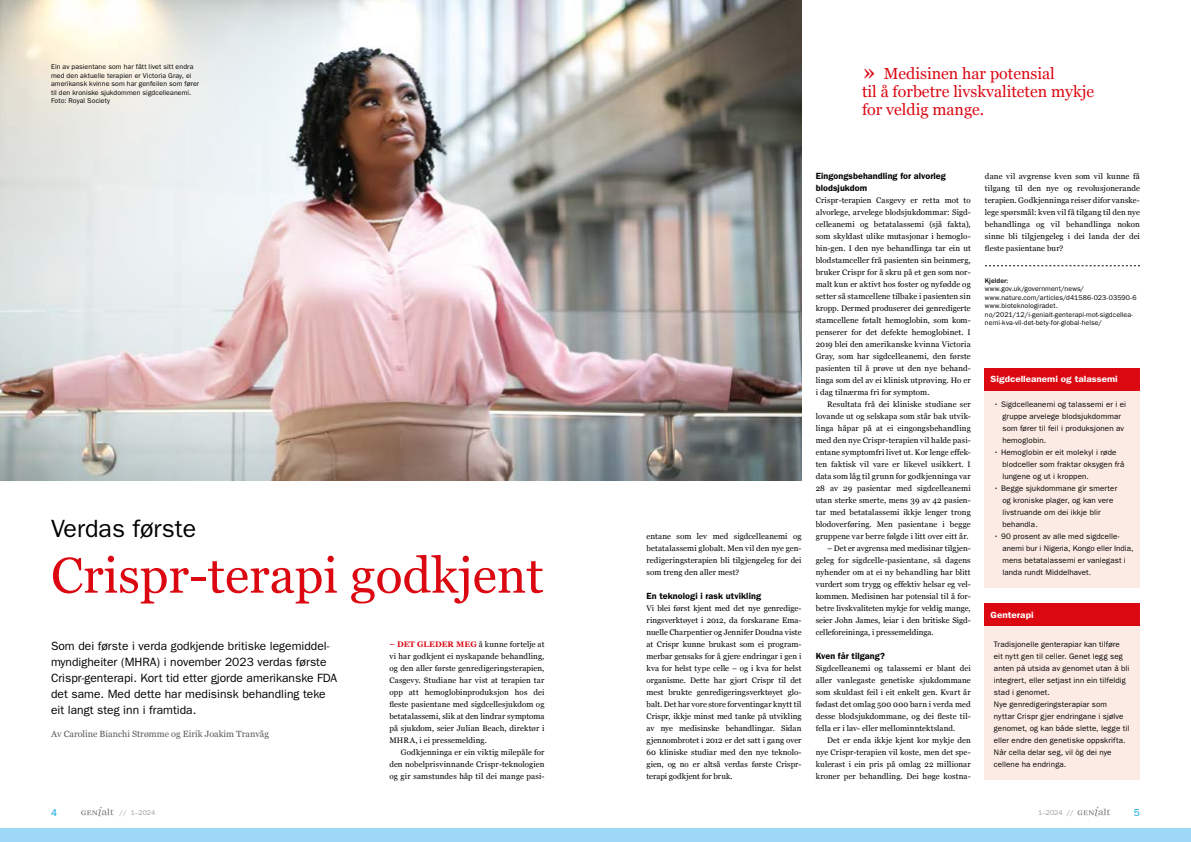
<style>
.page{position:relative;width:1191px;height:842px;background:#fff}
.page>*{position:absolute;margin:0;border:0;box-sizing:border-box;transform-origin:0 0}
.t1{font:50px "Georgia";color:#db0812}
.t2{font:25px "ITC Franklin Gothic Std";color:#000}
.t3{font:16px/18px "Georgia";color:#db0812}
.t4{font:12px/16px "ITC Franklin Gothic Std";color:#000}
.t5{font:10px "ITC Franklin Gothic Std";color:#00a3e2}
.t6{font:600 9px/12px "ITC Franklin Gothic Std";letter-spacing:.01em;color:#000}
.t7{font:9px "Georgia";color:#575756}
.t8{font:600 9px "ITC Franklin Gothic Std";color:#fff;scale:1.1 1}
.t9{font:8px/12px "Georgia";letter-spacing:.01em;color:#000;text-align:justify}
.t10{font:8px/12px "ITC Franklin Gothic Std";letter-spacing:.01em;color:#000}
.t11{font:7px/8.5px "ITC Franklin Gothic Std";letter-spacing:.01em;color:#000}
.t12{font:7px "ITC Franklin Gothic Std";color:#9d9d9c}
.t13{font:500 7px "ITC Franklin Gothic Std";letter-spacing:.01em;color:#000}
.s1{font-weight:700;color:#db0812}
.s2{font-size:24px}
</style>
<div class="page">
<div style="left:985px;top:390px;width:155px;height:198px;background:#fcebe4"></div>
<svg style="left:985px;top:266px;width:155px;height:1px"></svg>
<img style="left:0;top:0;width:801px;height:481px">
<div style="left:985px;top:612px;width:155px;height:168px;background:#fcebe4"></div>
<div style="left:985px;top:604px;width:155px;height:22px;background:#db0812"></div>
<div style="left:985px;top:368px;width:155px;height:22px;background:#db0812"></div>
<div style="left:0;top:828px;width:1191px;height:14px;background:#9dd8f6"></div>
<svg style="left:1077px;top:807px;width:33px;height:9px"></svg>
<svg style="left:81px;top:807px;width:33px;height:9px"></svg>
<p class="t11" style="left:51px;top:63px;width:150px">Ein av pasientane som har fått livet sitt endra med den aktuelle terapien er Victoria Gray, ei amerikansk kvinne som har genfeilen som fører til den kroniske sjukdommen sigdcelleanemi.<br>Foto: Royal Society</p>
<h2 class="t2" style="left:51px;top:514px;width:147px">Verdas første</h2>
<h1 class="t1" style="left:51px;top:539px;width:494px">Crispr-terapi godkjent</h1>
<p class="t4" style="left:51px;top:638px;width:288px">Som dei første i verda godkjende britiske legemiddel&shy;myndigheiter (MHRA) i november 2023 verdas første Crispr-genterapi. Kort tid etter gjorde amerikanske FDA det same. Med dette har medisinsk behandling teke eit langt steg inn i framtida.</p>
<p class="t7" style="left:51px;top:727px;width:219px">Av Caroline Bianchi Strømme og Eirik Joakim Tranvåg</p>
<p class="t9" style="left:389px;top:638px;width:156px"><span class="s1">– DET GLEDER MEG</span> å kunne fortelje at vi har godkjent ei nyskapande behandling, og den aller første genredigeringsterapien, Casgevy. Studiane har vist at terapien tar opp att hemoglobinproduksjon hos dei fleste pasientane med sigdcellesjukdom og betatalassemi, slik at den lindrar symptoma på sjukdom, seier Julian Beach, direktør i MHRA, i ei pressemelding.</p>
<p class="t9" style="left:389px;top:746px;width:156px;text-indent:11px">Godkjenninga er ein viktig milepåle for den nobelprisvinnande Crispr-teknologien og gir samstundes håp til dei mange pasi-</p>
<h3 class="t3" style="left:862px;top:64px;width:234px"><span class="s2">»</span> Medisinen har potensial<br>til å forbetre livskvaliteten mykje for veldig mange.</h3>
<p class="t9" style="left:646px;top:530px;width:156px">entane som lev med sigdcelleanemi og betatalassemi globalt. Men vil den nye gen&shy;redigeringsterapien bli tilgjengeleg for dei som treng den aller mest?</p>
<p class="t6" style="left:646px;top:590px;width:116px">En teknologi i rask utvikling</p>
<p class="t9" style="left:646px;top:602px;width:156px">Vi blei først kjent med det nye genredige&shy;ringsverktøyet i 2012, da forskarane Ema&shy;nuelle Charpentier og Jennifer Doudna viste at Crispr kunne brukast som ei program&shy;merbar gensaks for å gjere endringar i gen i kva for helst type celle – og i kva for helst organisme. Dette har gjort Crispr til det mest brukte genredigeringsverktøyet glo&shy;balt. Det har vore store forventingar knytt til Crispr, ikkje minst med tanke på utvikling av nye medisinske behandlingar. Sidan gjennombrotet i 2012 er det satt i gang over 60 kliniske studiar med den nye teknolo&shy;gien, og no er altså verdas første Crispr&shy;terapi godkjent for bruk.</p>
<p class="t6" style="left:815px;top:170px;width:132px">Eingongsbehandling for alvorleg blodsjukdom</p>
<p class="t9" style="left:815px;top:194px;width:156px">Crispr-terapien Casgevy er retta mot to alvorlege, arvelege blodsjukdommar: Sigd&shy;celleanemi og betatalassemi (sjå fakta), som skyldast ulike mutasjonar i hemoglo&shy;bin-gen. I den nye behandlinga tar ein ut blodstamceller frå pasienten sin beinmerg, bruker Crispr for å skru på et gen som nor&shy;malt kun er aktivt hos foster og nyfødde og setter så stamcellene tilbake i pasienten sin kropp. Dermed produserer dei genredigerte stamcellene føtalt hemoglobin, som kom&shy;penserer for det defekte hemoglobinet. I 2019 blei den amerikanske kvinna Victoria Gray, som har sigdcelleanemi, den første pasienten til å prøve ut den nye behand&shy;linga som del av ei klinisk utprøving. Ho er i dag tilnærma fri for symptom.</p>
<p class="t9" style="left:815px;top:398px;width:156px;text-indent:11px">Resultata frå dei kliniske studiane ser lovande ut og selskapa som står bak utvik&shy;linga håpar på at ei eingongsbehandling med den nye Crispr-terapien vil halde pasi&shy;entane symptomfri livet ut. Kor lenge effek&shy;ten faktisk vil vare er likevel usikkert. I data som låg til grunn for godkjenninga var 28 av 29 pasientar med sigdcelleanemi utan sterke smerte, mens 39 av 42 pasien&shy;tar med betatalassemi ikkje lenger trong blodoverføring. Men pasientane i begge gruppene var berre følgde i litt over eitt år.</p>
<p class="t9" style="left:815px;top:542px;width:156px;text-indent:11px">– Det er avgrensa med medisinar tilgjen&shy;geleg for sigdcelle-pasientane, så dagens nyhender om at ei ny behandling har blitt vurdert som trygg og effektiv helsar eg vel&shy;kommen. Medisinen har potensial til å for&shy;betre livskvaliteten mykje for veldig mange, seier John James, leiar i den britiske Sigd&shy;celleforeininga, i pressemeldinga.</p>
<p class="t6" style="left:815px;top:650px;width:71px">Kven får tilgang?</p>
<p class="t9" style="left:815px;top:662px;width:156px">Sigdcelleanemi og talassemi er blant dei aller vanlegaste genetiske sjukdommane som skuldast feil i eit enkelt gen. Kvart år fødast det omlag 500 000 barn i verda med desse blodsjukdommane, og dei fleste til&shy;fella er i lav- eller mellominntektsland.</p>
<p class="t9" style="left:815px;top:734px;width:156px;text-indent:11px">Det er enda ikkje kjent kor mykje den nye Crispr-terapien vil koste, men det spe&shy;kulerast i ein pris på omlag 22 millionar kroner per behandling. Dei høge kostna-</p>
<p class="t9" style="left:985px;top:170px;width:156px">dane vil avgrense kven som vil kunne få tilgang til den nye og revolusjonerande terapien. Godkjenninga reiser difor vanske&shy;lege spørsmål: kven vil få tilgang til den nye behandlinga og vil behandlinga nokon sinne bli tilgjengeleg i dei landa der dei fleste pasientane bur?</p>
<p class="t13" style="left:985px;top:277px;width:25px">Kjelder:</p>
<p class="t11" style="left:985px;top:285px;width:153px">www.gov.uk/government/news/ www.nature.com/articles/d41586-023-03590-6 www.bioteknologiradet. no/2021/12/i-genialt-genterapi-mot-sigdcellea&shy;nemi-kva-vil-det-bety-for-global-helse/</p>
<p class="t8" style="left:990px;top:374px;width:117px">Sigdcelleanemi og talassemi</p>
<p class="t10" style="left:1002px;top:398px;width:125px;text-indent:-9px">• Sigdcelleanemi og talassemi er i ei gruppe arvelege blodsjukdommar som fører til feil i produksjonen av hemoglobin.</p>
<p class="t10" style="left:1002px;top:446px;width:123px;text-indent:-9px">• Hemoglobin er eit molekyl i røde blodceller som fraktar oksygen frå lungene og ut i kroppen.</p>
<p class="t10" style="left:1002px;top:482px;width:116px;text-indent:-9px">• Begge sjukdommane gir smerter og kroniske plager, og kan vere livstruande om dei ikkje blir behandla.</p>
<p class="t10" style="left:1002px;top:530px;width:133px;text-indent:-9px">• 90 prosent av alle med sigdcelle&shy;anemi bur i Nigeria, Kongo eller India, mens betatalassemi er vanlegast i landa rundt Middelhavet.</p>
<p class="t8" style="left:990px;top:609px;width:41px">Genterapi</p>
<p class="t10" style="left:994px;top:638px;width:137px">Tradisjonelle genterapiar kan tilføre eit nytt gen til celler. Genet legg seg anten på utsida av genomet utan å bli integrert, eller setjast inn ein tilfeldig stad i genomet.<br>Nye genredigeringsterapiar som nyttar Crispr gjer endringane i sjølve genomet, og kan både slette, legge til eller endre den genetiske oppskrifta.<br>Når cella delar seg, vil òg dei nye cellene ha endringa.</p>
<p class="t5" style="left:51px;top:806px;width:7px">4</p>
<p class="t12" style="left:120px;top:808px;width:37px">// 1–2024</p>
<p class="t12" style="left:1038px;top:808px;width:37px">1–2024 //</p>
<p class="t5" style="left:1134px;top:806px;width:7px">5</p>
</div>
